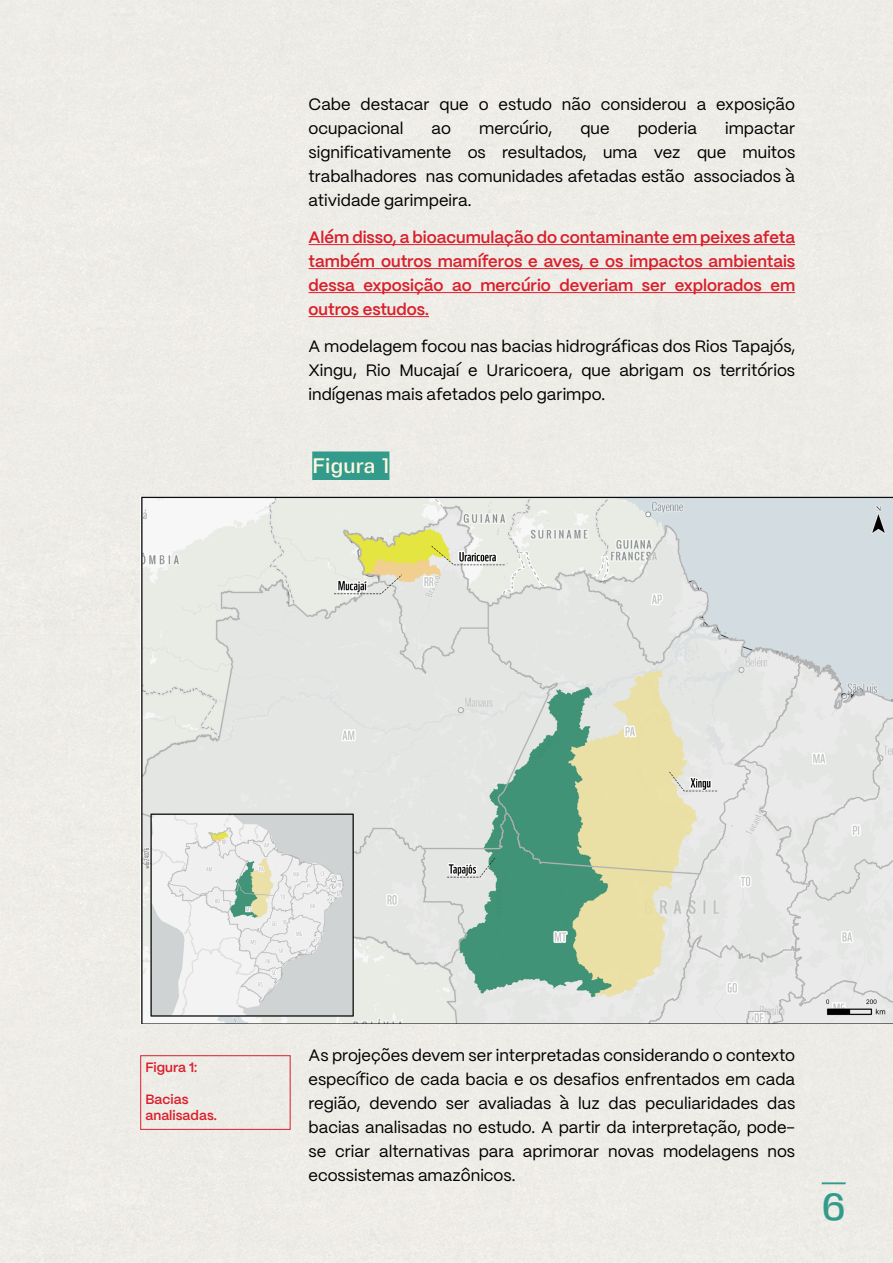
<style>
.page{position:relative;width:893px;height:1263px;background:#eeece7}
.page>*{position:absolute;margin:0;border:0;box-sizing:border-box;transform-origin:0 0}
.t1{font:500 37.5px "Fivo Sans Modern";color:#329b8c}
.t2{font:500 21px "Fivo Sans Modern";color:#fff7dd}
.t3{font:16.5px/24px "PP Mori";color:#000;text-align:justify}
.t4{font:600 16.5px/24px "PP Mori";color:#da1f2b;text-align:justify}
.t5{font:600 13.5px/16.2px "PP Mori";color:#da1f2b}
</style>
<div class="page">
<hr style="left:822px;top:1182px;width:24px;height:2px;background:#329b8c">
<hr style="left:309px;top:244px;width:486px;height:1px;background:#da1f2b">
<hr style="left:309px;top:268px;width:486px;height:1px;background:#da1f2b">
<hr style="left:309px;top:292px;width:486px;height:1px;background:#da1f2b">
<hr style="left:309px;top:316px;width:120px;height:1px;background:#da1f2b">
<div style="left:312px;top:451px;width:77px;height:29px;background:#329b8c"></div>
<img style="left:140px;top:496px;width:753px;height:527px">
<div style="left:140px;top:1055px;width:151px;height:75px;border:1px solid #da1f2b"></div>
<p class="t3" style="left:309px;top:91px;width:488px">Cabe destacar que o estudo não considerou a exposição ocupacional</p>
<p class="t3" style="left:432px;top:115px;width:21px">ao</p>
<p class="t3" style="left:479px;top:115px;width:75px">mercúrio,</p>
<p class="t3" style="left:580px;top:115px;width:31px">que</p>
<p class="t3" style="left:638px;top:115px;width:61px">poderia</p>
<p class="t3" style="left:309px;top:115px;width:488px;text-indent:416px">impactar significativamente os resultados, uma vez que muitos trabalhadores nas comunidades afetadas estão associados à atividade garimpeira.</p>
<p class="t4" style="left:309px;top:224px;width:488px">Além disso, a bioacumulação do contaminante em peixes afeta também outros mamíferos e aves, e os impactos ambientais dessa exposição ao mercúrio deveriam ser explorados em outros estudos.</p>
<p class="t3" style="left:309px;top:333px;width:488px">A modelagem focou nas bacias hidrográficas dos Rios Tapajós, Xingu, Rio Mucajaí e Uraricoera, que abrigam os territórios indígenas mais afetados pelo garimpo.</p>
<p class="t2" style="left:312px;top:453px;width:79px">Figura 1</p>
<p class="t5" style="left:146px;top:1058px;width:53px">Figura 1:</p>
<p class="t5" style="left:146px;top:1090px;width:73px">Bacias analisadas.</p>
<p class="t3" style="left:309px;top:1043px;width:488px">As projeções devem ser interpretadas considerando o contexto específico de cada bacia e os desafios enfrentados em cada região, devendo ser avaliadas à luz das peculiaridades das bacias analisadas no estudo. A partir da interpretação, pode&shy;se criar alternativas para aprimorar novas modelagens nos ecossistemas amazônicos.</p>
<h1 class="t1" style="left:822px;top:1184px;width:25px">6</h1>
</div>
